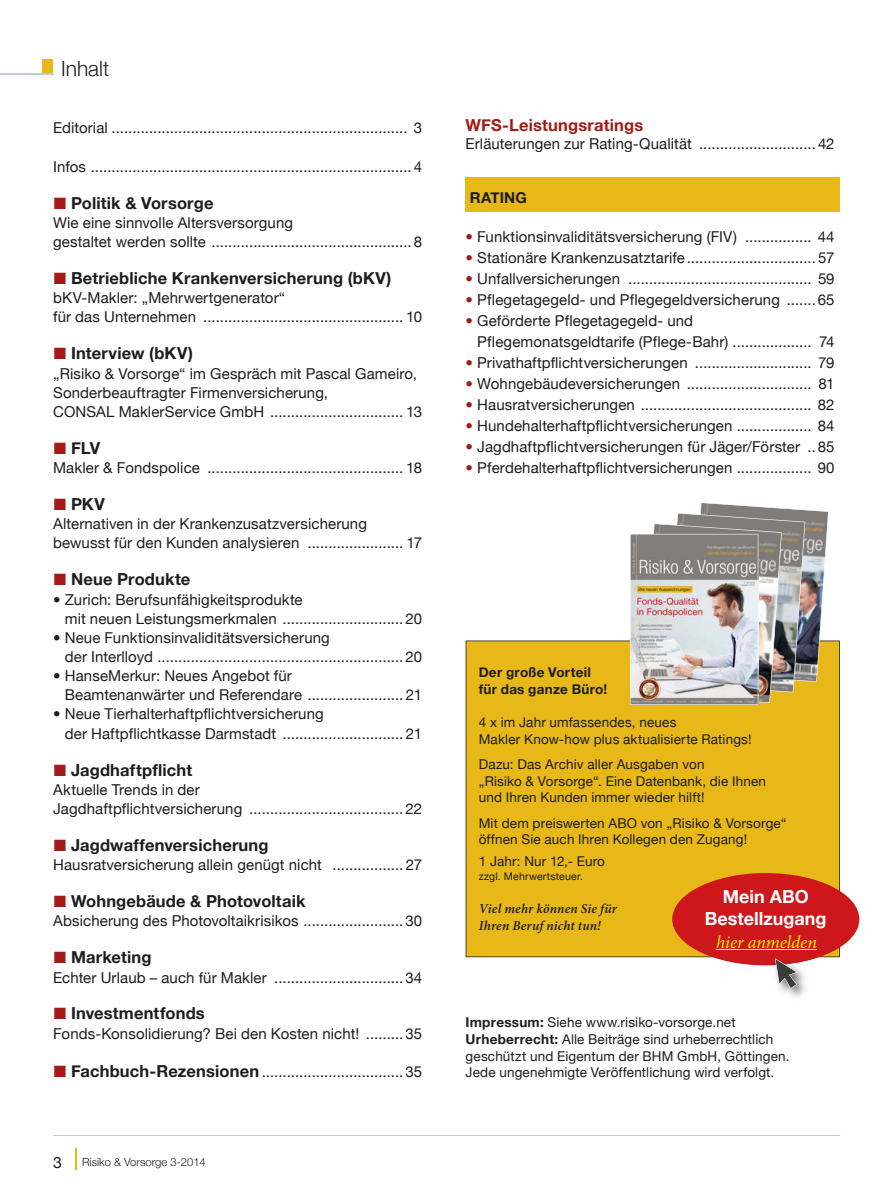
<style>
.page{position:relative;width:893px;height:1191px;background:#fff}
.page>*{position:absolute;margin:0;border:0;box-sizing:border-box;transform-origin:0 0}
.t1{font:300 21px "Helvetica Neue";color:#1d1d1b}
.t2{font:700 18px/21.6px "Helvetica Neue";color:#fff;text-align:center}
.t3{font:italic 18px "Minion Pro";letter-spacing:-.005em;color:#ffed00}
.t4{font:700 16.5px "Helvetica Neue";letter-spacing:.01em;color:#1d1d1b}
.t5{font:700 16.5px "Helvetica Neue";letter-spacing:.01em;color:#a41a17}
.t6{font:15.75px "Helvetica Neue";color:#1d1d1b}
.t7{font:15px/19.2px "Helvetica Neue";letter-spacing:.005em;color:#1d1d1b}
.t8{font:700 15px "Helvetica Neue";letter-spacing:.01em;color:#1d1d1b}
.t9{font:13.5px/16.6px "Helvetica Neue";letter-spacing:.01em;color:#1d1d1b}
.t10{font:italic 600 13.5px/16.6px "Minion Pro";letter-spacing:.01em;color:#1d1d1b}
.t11{font:700 13.5px/16.6px "Helvetica Neue";letter-spacing:.015em;color:#1d1d1b}
.t12{font:300 11.25px "Helvetica Neue";color:#1d1d1b}
.t13{font:10.5px "Helvetica Neue";letter-spacing:.02em;color:#1d1d1b}
.s1{font-family:"BB Sonderzeichen";font-weight:400;color:#a41a17}
.s2{font-family:"BB Sonderzeichen";font-size:16.5px;color:#a41a17}
.s3{font-weight:700;font-size:16.5px}
.s4{color:#a41a17}
.s5{font-weight:700}
</style>
<div class="page">
<hr style="left:53px;top:1135px;width:787px;height:1px;background:#c1c9d9">
<svg style="left:75px;top:1148px;width:1px;height:21px"></svg>
<div style="left:43px;top:60px;width:10px;height:14px;background:#e8b718"></div>
<hr style="left:0;top:74px;width:53px;height:1px;background:#c1c9d9">
<div style="left:466px;top:178px;width:374px;height:34px;background:#e8b718"></div>
<div style="left:466px;top:640px;width:374px;height:317px;background:#e8b718"></div>
<div style="left:672px;top:873px;width:187px;height:92px;background:#cd171a;border-radius:50%"></div>
<hr style="left:716px;top:949px;width:101px;height:1px;background:#ffed00">
<img style="left:769px;top:965px;width:36px;height:32px">
<img style="left:774px;top:958px;width:40px;height:5px">
<svg style="left:775px;top:958px;width:22px;height:30px"></svg>
<img style="left:630px;top:502px;width:199px;height:203px">
<h1 class="t1" style="left:61px;top:55px;width:50px">Inhalt</h1>
<p class="t7" style="left:53px;top:118px;width:371px">Editorial ....................................................................... 3</p>
<p class="t7" style="left:53px;top:157px;width:371px">Infos .............................................................................4</p>
<p class="t4" style="left:53px;top:193px;width:162px"><span class="s1">L</span> Politik &amp; Vorsorge</p>
<p class="t7" style="left:53px;top:213px;width:371px">Wie eine sinnvolle Altersversorgung<br>gestaltet werden sollte ................................................8</p>
<p class="t4" style="left:53px;top:268px;width:340px"><span class="s1">L</span> Betriebliche Krankenversicherung (bKV)</p>
<p class="t7" style="left:53px;top:288px;width:371px">bKV-Makler: „Mehrwertgenerator“<br>für das Unternehmen ................................................ 10</p>
<p class="t4" style="left:53px;top:343px;width:141px"><span class="s1">L</span> Interview (bKV)</p>
<p class="t7" style="left:53px;top:363px;width:371px">„Risiko &amp; Vorsorge“ im Gespräch mit Pascal Gameiro,<br>Sonderbeauftragter Firmenversicherung,<br>CONSAL MaklerService GmbH ................................ 13</p>
<p class="t4" style="left:53px;top:438px;width:48px"><span class="s1">L</span> FLV</p>
<p class="t7" style="left:53px;top:458px;width:371px">Makler &amp; Fondspolice ............................................... 18</p>
<p class="t4" style="left:53px;top:494px;width:53px"><span class="s1">L</span> PKV</p>
<p class="t7" style="left:53px;top:514px;width:370px">Alternativen in der Krankenzusatzversicherung bewusst für den Kunden analysieren ....................... 17</p>
<p class="t4" style="left:53px;top:569px;width:139px"><span class="s1">L</span> Neue Produkte</p>
<p class="t7" style="left:65px;top:589px;width:359px;text-indent:-12px">• Zurich: Berufsunfähigkeitsprodukte<br>mit neuen Leistungsmerkmalen ............................. 20</p>
<p class="t7" style="left:65px;top:627px;width:359px;text-indent:-12px">• Neue Funktionsinvaliditätsversicherung<br>der Interlloyd ........................................................... 20</p>
<p class="t7" style="left:65px;top:666px;width:359px;text-indent:-12px">• HanseMerkur: Neues Angebot für<br>Beamtenanwärter und Referendare ....................... 21</p>
<p class="t7" style="left:65px;top:704px;width:359px;text-indent:-12px">• Neue Tierhalterhaftpflichtversicherung<br>der Haftpflichtkasse Darmstadt ............................. 21</p>
<p class="t4" style="left:53px;top:759px;width:141px"><span class="s1">L</span> Jagdhaftpflicht</p>
<p class="t7" style="left:53px;top:779px;width:371px">Aktuelle Trends in der<br>Jagdhaftpflichtversicherung .....................................22</p>
<p class="t4" style="left:53px;top:835px;width:217px"><span class="s1">L</span> Jagdwaffenversicherung</p>
<p class="t7" style="left:53px;top:855px;width:371px">Hausratversicherung allein genügt nicht ................. 27</p>
<p class="t4" style="left:53px;top:891px;width:254px"><span class="s1">L</span> Wohngebäude &amp; Photovoltaik</p>
<p class="t7" style="left:53px;top:911px;width:371px">Absicherung des Photovoltaikrisikos ........................30</p>
<p class="t4" style="left:53px;top:947px;width:100px"><span class="s1">L</span> Marketing</p>
<p class="t7" style="left:53px;top:967px;width:371px">Echter Urlaub – auch für Makler ...............................34</p>
<p class="t4" style="left:53px;top:1003px;width:153px"><span class="s1">L</span> Investmentfonds</p>
<p class="t7" style="left:53px;top:1023px;width:371px">Fonds-Konsolidierung? Bei den Kosten nicht! .........35</p>
<p class="t7" style="left:53px;top:1061px;width:371px"><span class="s2">L</span> <span class="s3">Fachbuch-Rezensionen</span> ..................................35</p>
<p class="t6" style="left:53px;top:1152px;width:10px">3</p>
<p class="t12" style="left:82px;top:1154px;width:125px">Risiko &amp; Vorsorge 3-2014</p>
<p class="t5" style="left:466px;top:115px;width:179px">WFS-Leistungsratings</p>
<p class="t7" style="left:466px;top:134px;width:371px">Erläuterungen zur Rating-Qualität ............................ 42</p>
<p class="t8" style="left:470px;top:188px;width:59px">RATING</p>
<p class="t7" style="left:466px;top:227px;width:371px"><span class="s4">•</span> Funktionsinvaliditätsversicherung (FIV) ................ 44</p>
<p class="t7" style="left:466px;top:248px;width:370px"><span class="s4">•</span> Stationäre Krankenzusatztarife ............................... 57</p>
<p class="t7" style="left:466px;top:269px;width:370px"><span class="s4">•</span> Unfallversicherungen ............................................ 59</p>
<p class="t7" style="left:466px;top:290px;width:370px"><span class="s4">•</span> Pflegetagegeld- und Pflegegeldversicherung .......65</p>
<p class="t7" style="left:477px;top:310px;width:359px;line-height:21px;text-indent:-12px"><span class="s4">•</span> Geförderte Pflegetagegeld- und<br>Pflegemonatsgeldtarife (Pflege-Bahr) ................... 74</p>
<p class="t7" style="left:466px;top:353px;width:370px"><span class="s4">•</span> Privathaftpflichtversicherungen ............................ 79</p>
<p class="t7" style="left:466px;top:374px;width:370px"><span class="s4">•</span> Wohngebäudeversicherungen .............................. 81</p>
<p class="t7" style="left:466px;top:395px;width:370px"><span class="s4">•</span> Hausratversicherungen ......................................... 82</p>
<p class="t7" style="left:466px;top:416px;width:370px"><span class="s4">•</span> Hundehalterhaftpflichtversicherungen .................. 84</p>
<p class="t7" style="left:466px;top:437px;width:370px"><span class="s4">•</span> Jagdhaftpflichtversicherungen für Jäger/Förster ..85</p>
<p class="t7" style="left:466px;top:458px;width:370px"><span class="s4">•</span> Pferdehalterhaftpflichtversicherungen .................. 90</p>
<p class="t11" style="left:479px;top:664px;width:130px">Der große Vorteil für das ganze Büro!</p>
<p class="t9" style="left:479px;top:714px;width:274px">4 x im Jahr umfassendes, neues<br>Makler Know-how plus aktualisierte Ratings!</p>
<p class="t9" style="left:479px;top:755px;width:289px">Dazu: Das Archiv aller Ausgaben von<br>„Risiko &amp; Vorsorge“. Eine Datenbank, die Ihnen und Ihren Kunden immer wieder hilft!</p>
<p class="t9" style="left:479px;top:814px;width:309px">Mit dem preiswerten ABO von „Risiko &amp; Vorsorge“ öffnen Sie auch Ihren Kollegen den Zugang!</p>
<p class="t9" style="left:479px;top:853px;width:128px">1 Jahr: Nur 12,- Euro</p>
<p class="t13" style="left:479px;top:869px;width:106px">zzgl. Mehrwertsteuer.</p>
<p class="t10" style="left:479px;top:900px;width:140px">Viel mehr können Sie für<br>Ihren Beruf nicht tun!</p>
<p class="t2" style="left:705px;top:885px;width:123px">Mein ABO<br>Bestellzugang</p>
<p class="t3" style="left:716px;top:930px;width:102px">hier anmelden</p>
<p class="t9" style="left:466px;top:1014px;width:325px"><span class="s5">Impressum:</span> Siehe www.risiko-vorsorge.net <span class="s5">Urheberrecht:</span> Alle Beiträge sind urheberrechtlich geschützt und Eigentum der BHM GmbH, Göttingen.<br>Jede ungenehmigte Veröffentlichung wird verfolgt.</p>
</div>
